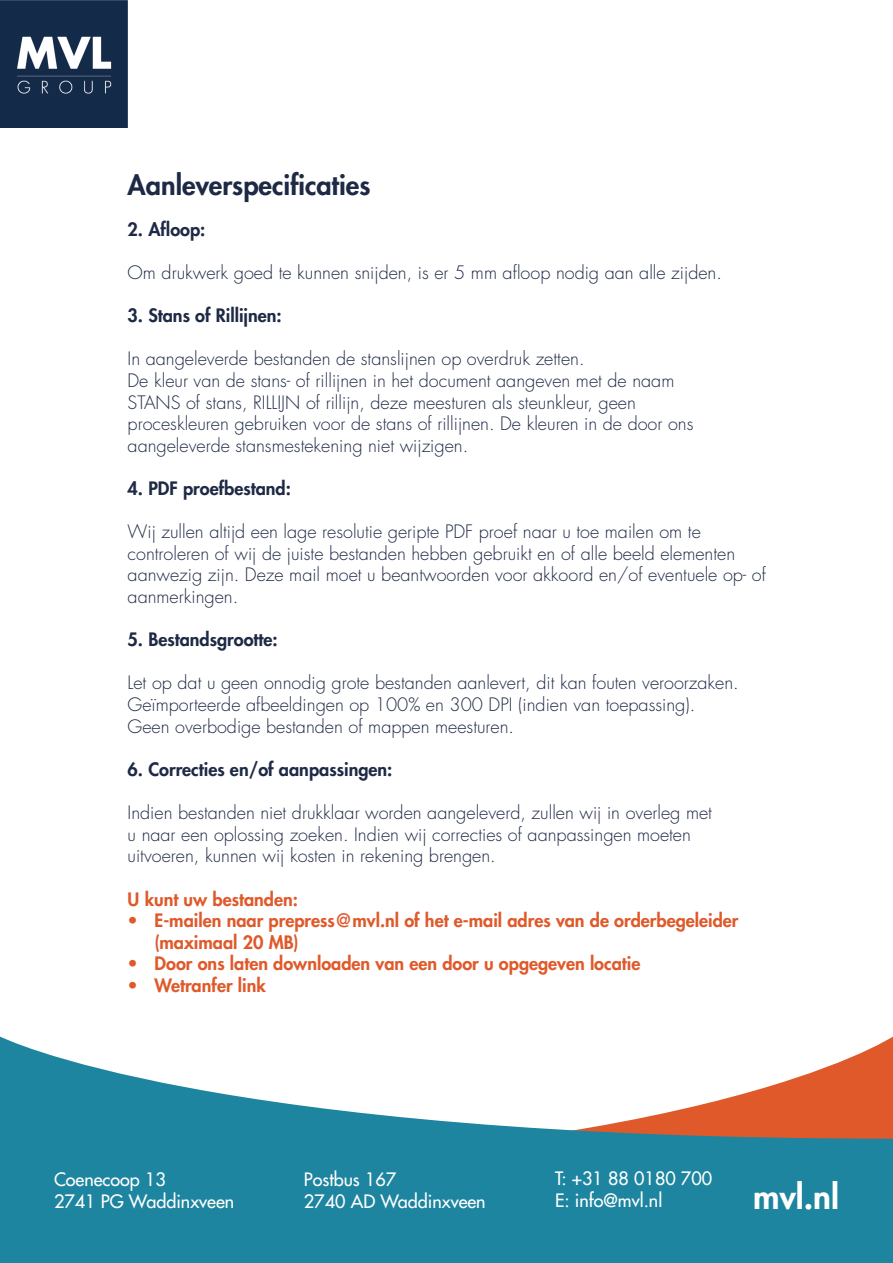
<style>
.page{position:relative;width:893px;height:1263px;background:#fff}
.page>*{position:absolute;margin:0;border:0;box-sizing:border-box;transform-origin:0 0}
.t1{font:800 33px "Futura Std";color:#fff}
.t2{font:800 27px "Futura Std";color:#1e2945}
.t3{font:300 18px/21.6px "Futura Std";color:#1e2945}
.t4{font:800 18px/21.6px "Futura Std";color:#df592a}
.t5{font:800 18px "Futura Std";color:#1e2945}
.t6{font:500 18px/21.6px "Futura Std";color:#fff}
</style>
<div class="page">
<img style="left:0;top:0;width:128px;height:128px">
<svg style="left:0;top:1036px;width:893px;height:227px;fill:#1d85a0"></svg>
<h2 class="t2" style="left:128px;top:168px;width:244px">Aanleverspecificaties</h2>
<p class="t5" style="left:128px;top:218px;width:79px">2. Afloop:</p>
<p class="t3" style="left:128px;top:262px;width:596px">Om drukwerk goed te kunnen snijden, is er 5 mm afloop nodig aan alle zijden.</p>
<p class="t5" style="left:128px;top:304px;width:156px">3. Stans of Rillijnen:</p>
<p class="t3" style="left:128px;top:349px;width:567px">In aangeleverde bestanden de stanslijnen op overdruk zetten.<br>De kleur van de stans- of rillijnen in het document aangeven met de naam STANS of stans, RILLIJN of rillijn, deze meesturen als steunkleur, geen proceskleuren gebruiken voor de stans of rillijnen. De kleuren in de door ons aangeleverde stansmestekening niet wijzigen.</p>
<p class="t5" style="left:128px;top:477px;width:165px">4. PDF proefbestand:</p>
<p class="t3" style="left:128px;top:521px;width:640px">Wij zullen altijd een lage resolutie geripte PDF proef naar u toe mailen om te controleren of wij de juiste bestanden hebben gebruikt en of alle beeld elementen aanwezig zijn. Deze mail moet u beantwoorden voor akkoord en/of eventuele op- of aanmerkingen.</p>
<p class="t5" style="left:128px;top:628px;width:152px">5. Bestandsgrootte:</p>
<p class="t3" style="left:128px;top:673px;width:613px">Let op dat u geen onnodig grote bestanden aanlevert, dit kan fouten veroorzaken.<br>Geïmporteerde afbeeldingen op 100% en 300 DPI (indien van toepassing).<br>Geen overbodige bestanden of mappen meesturen.</p>
<p class="t5" style="left:128px;top:758px;width:266px">6. Correcties en/of aanpassingen:</p>
<p class="t3" style="left:128px;top:802px;width:586px">Indien bestanden niet drukklaar worden aangeleverd, zullen wij in overleg met u naar een oplossing zoeken. Indien wij correcties of aanpassingen moeten uitvoeren, kunnen wij kosten in rekening brengen.</p>
<p class="t4" style="left:128px;top:888px;width:172px">U kunt uw bestanden:</p>
<p class="t4" style="left:155px;top:910px;width:585px;text-indent:-27px">• E-mailen naar prepress@mvl.nl of het e-mail adres van de orderbegeleider (maximaal 20 MB)</p>
<p class="t4" style="left:128px;top:953px;width:514px">• Door ons laten downloaden van een door u opgegeven locatie</p>
<p class="t4" style="left:128px;top:974px;width:140px">• Wetranfer link</p>
<p class="t6" style="left:54px;top:1169px;width:182px">Coenecoop 13<br>2741 PG Waddinxveen</p>
<p class="t6" style="left:304px;top:1169px;width:183px">Postbus 167<br>2740 AD Waddinxveen</p>
<p class="t6" style="left:555px;top:1168px;width:159px">T: +31 88 0180 700<br>E: info@mvl.nl</p>
<h1 class="t1" style="left:753px;top:1176px;width:87px">mvl.nl</h1>
</div>
